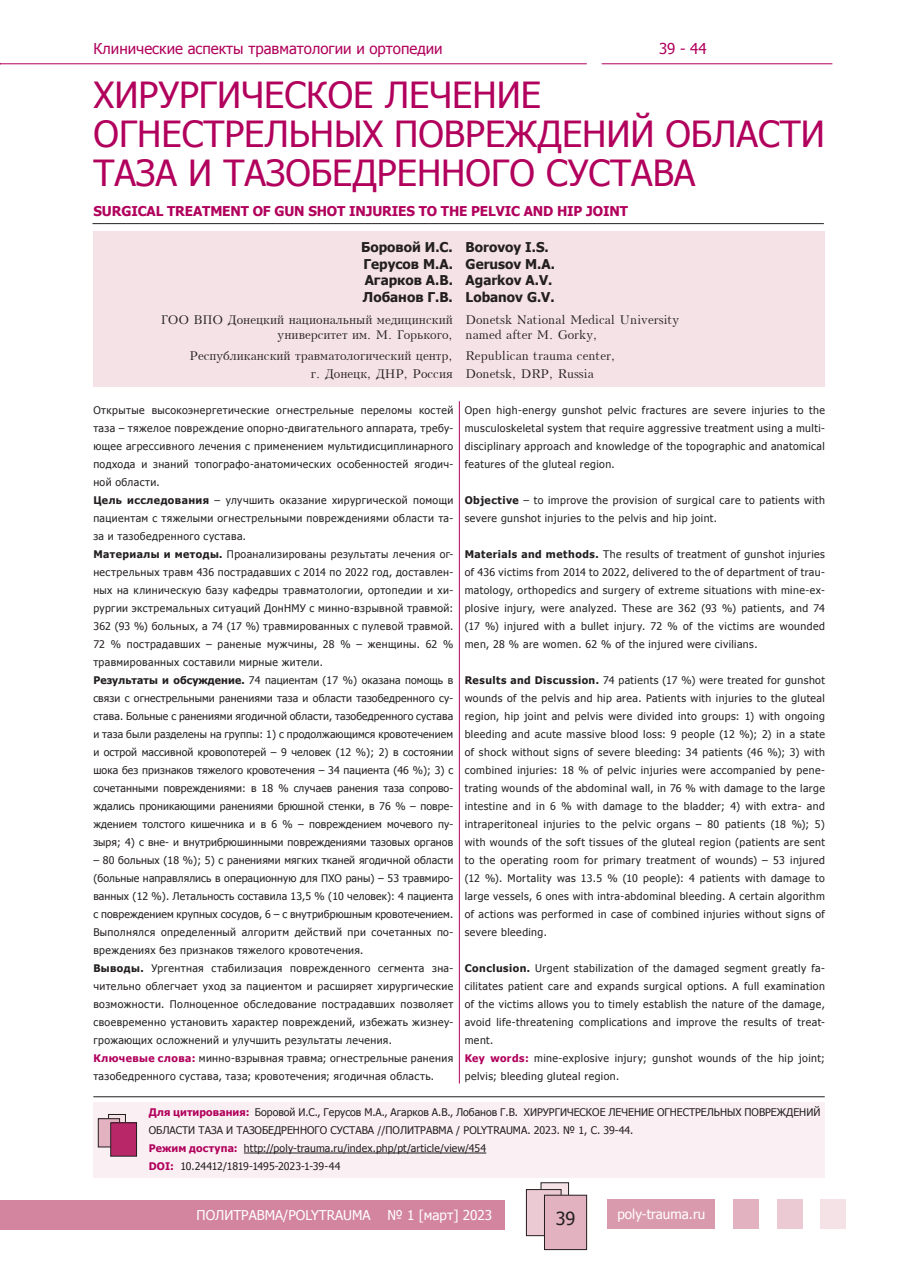
<style>
.page{position:relative;width:910px;height:1280px;background:#fff}
.page>*{position:absolute;margin:0;border:0;box-sizing:border-box;transform-origin:0 0}
.t1{font:36px/39px "Tahoma";color:#b1015c}
.t2{font:18px "Tahoma";color:#231f20}
.t3{font:15px "Tahoma";color:#b1015c}
.t4{font:700 13.5px/16.5px "Tahoma";color:#231f20;text-align:justify}
.t5{font:700 13.5px "Tahoma";letter-spacing:-.01em;color:#b1015c}
.t6{font:13.5px "Tahoma";color:#fff}
.t7{font:12px/15px "Kudrashov Plain";color:#231f20;text-align:right}
.t8{font:10.5px/18px "Tahoma";letter-spacing:.035em;color:#231f20}
.t9{font:10.5px/18px "Tahoma";color:#231f20}
.s1{font-weight:700}
.s2{font-weight:700;color:#b1015c}
</style>
<div class="page">
<div style="left:607px;top:1198px;width:107px;height:30px;background:#da9aae"></div>
<div style="left:733px;top:1198px;width:26px;height:30px;background:#e3b2c1"></div>
<div style="left:777px;top:1198px;width:26px;height:30px;background:#eccad4"></div>
<div style="left:821px;top:1198px;width:25px;height:30px;background:#f5e2e7"></div>
<div style="left:0;top:1200px;width:505px;height:29px;background:#d3859f"></div>
<div style="left:541px;top:1183px;width:28px;height:36px;background:#f5e2e7"></div>
<div style="left:541px;top:1182px;width:28px;height:37px;border:1px solid #231f20"></div>
<div style="left:526px;top:1189px;width:35px;height:47px;background:#eccad4"></div>
<div style="left:526px;top:1189px;width:35px;height:47px;border:1px solid #231f20"></div>
<div style="left:544px;top:1195px;width:43px;height:54px;background:#e3b2c1"></div>
<div style="left:544px;top:1195px;width:43px;height:55px;border:1px solid #231f20"></div>
<hr style="left:0;top:63px;width:587px;height:1px;background:#b1015c">
<hr style="left:602px;top:63px;width:230px;height:1px;background:#b1015c">
<div style="left:94px;top:1102px;width:731px;height:76px;background:#faf0f3"></div>
<hr style="left:244px;top:1153px;width:242px;height:1px;background:#231f20">
<div style="left:94px;top:232px;width:731px;height:155px;background:#f5e2e7"></div>
<hr style="left:92px;top:223px;width:732px;height:1px;background:#231f20">
<hr style="left:459px;top:401px;width:1px;height:682px;background:#b1015c">
<hr style="left:93px;top:1096px;width:732px;height:1px;background:#231f20">
<div style="left:109px;top:1114px;width:16px;height:23px;background:#f5e2e7"></div>
<div style="left:108px;top:1114px;width:18px;height:23px;border:1px solid #231f20"></div>
<div style="left:98px;top:1119px;width:22px;height:28px;background:#e3b2c1"></div>
<div style="left:98px;top:1118px;width:22px;height:29px;border:1px solid #231f20"></div>
<div style="left:111px;top:1123px;width:26px;height:33px;background:#b82768"></div>
<div style="left:111px;top:1122px;width:26px;height:34px;border:1px solid #231f20"></div>
<h3 class="t3" style="left:94px;top:38px;width:351px">Клинические аспекты травматологии и ортопедии</h3>
<h3 class="t3" style="left:659px;top:38px;width:49px">39 - 44</h3>
<h1 class="t1" style="left:94px;top:74px;width:733px">ХИРУРГИЧЕСКОЕ ЛЕЧЕНИЕ<br>ОГНЕСТРЕЛЬНЫХ ПОВРЕЖДЕНИЙ ОБЛАСТИ<br>ТАЗА И ТАЗОБЕДРЕННОГО СУСТАВА</h1>
<p class="t5" style="left:94px;top:202px;width:536px">SURGICAL TREATMENT OF GUN SHOT INJURIES TO THE PELVIC AND HIP JOINT</p>
<p class="t4" style="left:361px;top:238px;width:93px">Боровой И.С.<br>Герусов М.А.<br>Агарков А.В.<br>Лобанов Г.В.</p>
<p class="t7" style="left:161px;top:312px;width:293px">ГОО ВПО Донецкий национальный медицинский университет им. М. Горького,</p>
<p class="t7" style="left:190px;top:347px;width:265px;line-height:18px">Республиканский травматологический центр, г. Донецк, ДНР, Россия</p>
<p class="t8" style="left:93px;top:401px;width:361px">Открытые высокоэнергетические огнестрельные переломы костей таза – тяжелое повреждение опорно-двигательного аппарата, требу&shy;ющее агрессивного лечения с применением мультидисциплинарного подхода и знаний топографо-анатомических особенностей ягодич&shy;ной области.<br><span class="s1">Цель исследования</span> – улучшить оказание хирургической помощи пациентам с тяжелыми огнестрельными повреждениями области та&shy;за и тазобедренного сустава.<br><span class="s1">Материалы и методы.</span> Проанализированы результаты лечения ог&shy;нестрельных травм 436 пострадавших с 2014 по 2022 год, доставлен&shy;ных на клиническую базу кафедры травматологии, ортопедии и хи&shy;рургии экстремальных ситуаций ДонНМУ с минно-взрывной травмой:<br>362 (93 %) больных, а 74 (17 %) травмированных с пулевой травмой.<br>72 % пострадавших – раненые мужчины, 28 % – женщины. 62 % травмированных составили мирные жители.<br><span class="s1">Результаты и обсуждение.</span> 74 пациентам (17 %) оказана помощь в связи с огнестрельными ранениями таза и области тазобедренного су&shy;става. Больные с ранениями ягодичной области, тазобедренного сустава и таза были разделены на группы: 1) с продолжающимся кровотечением и острой массивной кровопотерей – 9 человек (12 %); 2) в состоянии шока без признаков тяжелого кровотечения – 34 пациента (46 %); 3) с сочетанными повреждениями: в 18 % случаев ранения таза сопрово&shy;ждались проникающими ранениями брюшной стенки, в 76 % – повре&shy;ждением толстого кишечника и в 6 % – повреждением мочевого пу&shy;зыря; 4) с вне- и внутрибрюшинными повреждениями тазовых органов</p>
<p class="t8" style="left:93px;top:851px;width:361px">– 80 больных (18 %); 5) с ранениями мягких тканей ягодичной области (больные направлялись в операционную для ПХО раны) – 53 травмиро&shy;ванных (12 %). Летальность составила 13,5 % (10 человек): 4 пациента с повреждением крупных сосудов, 6 – с внутрибрюшным кровотечением.<br>Выполнялся определенный алгоритм действий при сочетанных по&shy;вреждениях без признаков тяжелого кровотечения.<br><span class="s1">Выводы.</span> Ургентная стабилизация поврежденного сегмента зна&shy;чительно облегчает уход за пациентом и расширяет хирургические возможности. Полноценное обследование пострадавших позволяет своевременно установить характер повреждений, избежать жизнеу&shy;грожающих осложнений и улучшить результаты лечения.<br><span class="s2">Ключевые слова:</span> минно-взрывная травма; огнестрельные ранения тазобедренного сустава, таза; кровотечения; ягодичная область.</p>
<p class="t4" style="left:466px;top:238px;width:91px;text-align:left">Borovoy I.S.<br>Gerusov M.A.<br>Agarkov A.V.<br>Lobanov G.V.</p>
<p class="t7" style="left:466px;top:312px;width:215px;text-align:left">Donetsk National Medical University named after M. Gorky,</p>
<p class="t7" style="left:466px;top:347px;width:151px;line-height:18px;text-align:left">Republican trauma center,<br>Donetsk, DRP, Russia</p>
<p class="t8" style="left:465px;top:401px;width:362px;text-align:justify">Open high-energy gunshot pelvic fractures are severe injuries to the musculoskeletal system that require aggressive treatment using a multi&shy;disciplinary approach and knowledge of the topographic and anatomical features of the gluteal region.</p>
<p class="t8" style="left:465px;top:491px;width:362px"><span class="s1">Objective</span> – to improve the provision of surgical care to patients with severe gunshot injuries to the pelvis and hip joint.</p>
<p class="t8" style="left:465px;top:545px;width:362px;text-align:justify"><span class="s1">Materials and methods.</span> The results of treatment of gunshot injuries of 436 victims from 2014 to 2022, delivered to the of department of trau&shy;matology, orthopedics and surgery of extreme situations with mine-ex&shy;plosive injury, were analyzed. These are 362 (93 %) patients, and 74 (17 %) injured with a bullet injury. 72 % of the victims are wounded men, 28 % are women. 62 % of the injured were civilians.</p>
<p class="t8" style="left:465px;top:671px;width:362px;text-align:justify"><span class="s1">Results and Discussion.</span> 74 patients (17 %) were treated for gunshot wounds of the pelvis and hip area. Patients with injuries to the gluteal region, hip joint and pelvis were divided into groups: 1) with ongoing bleeding and acute massive blood loss: 9 people (12 %); 2) in a state of shock without signs of severe bleeding: 34 patients (46 %); 3) with combined injuries: 18 % of pelvic injuries were accompanied by pene&shy;trating wounds of the abdominal wall, in 76 % with damage to the large intestine and in 6 % with damage to the bladder; 4) with extra- and intraperitoneal injuries to the pelvic organs – 80 patients (18 %); 5) with wounds of the soft tissues of the gluteal region (patients are sent to the operating room for primary treatment of wounds) – 53 injured (12 %). Mortality was 13.5 % (10 people): 4 patients with damage to large vessels, 6 ones with intra-abdominal bleeding. A certain algorithm of actions was performed in case of combined injuries without signs of severe bleeding.</p>
<p class="t8" style="left:465px;top:959px;width:362px"><span class="s1">Conclusion.</span> Urgent stabilization of the damaged segment greatly fa&shy;cilitates patient care and expands surgical options. A full examination of the victims allows you to timely establish the nature of the damage, avoid life-threatening complications and improve the results of treat&shy;ment.<br><span class="s2">Key words:</span> mine-explosive injury; gunshot wounds of the hip joint; pelvis; bleeding gluteal region.</p>
<p class="t9" style="left:149px;top:1103px;width:673px"><span class="s2">Для цитирования:</span> Боровой И.С., Герусов М.А., Агарков А.В., Лобанов Г.В. ХИРУРГИЧЕСКОЕ ЛЕЧЕНИЕ ОГНЕСТРЕЛЬНЫХ ПОВРЕЖДЕНИЙ ОБЛАСТИ ТАЗА И ТАЗОБЕДРЕННОГО СУСТАВА //ПОЛИТРАВМА / POLYTRAUMA. 2023. № 1, С. 39-44.<br><span class="s2">Режим доступа:</span> http://poly-trauma.ru/index.php/pt/article/view/454<br><span class="s2">DOI:</span> 10.24412/1819-1495-2023-1-39-44</p>
<p class="t6" style="left:197px;top:1206px;width:176px">ПОЛИТРАВМА/POLYTRAUMA</p>
<p class="t6" style="left:387px;top:1206px;width:106px">№ 1 [март] 2023</p>
<h2 class="t2" style="left:556px;top:1206px;width:21px">39</h2>
<p class="t6" style="left:617px;top:1205px;width:89px">poly-trauma.ru</p>
</div>
